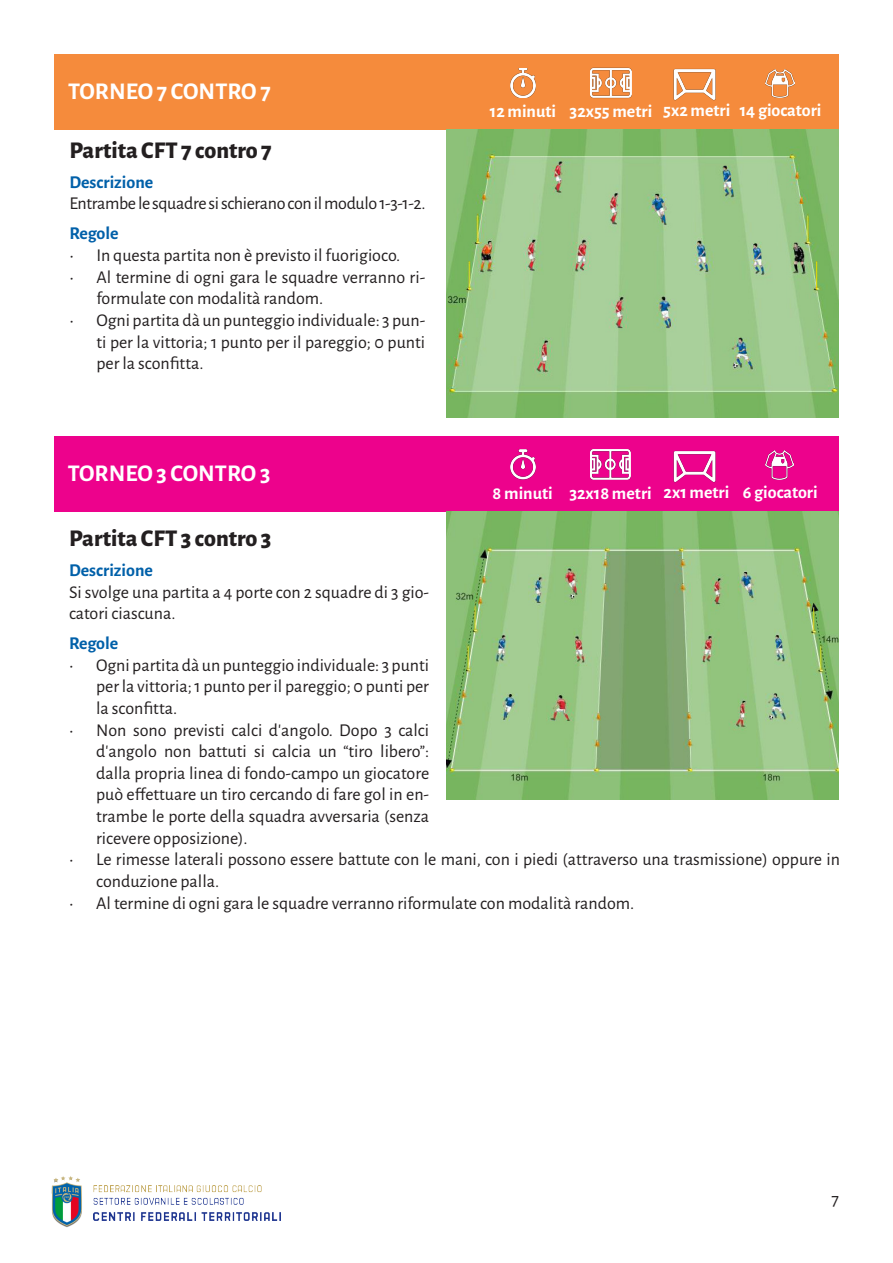
<style>
.page{position:relative;width:893px;height:1263px;background:#fff}
.page>*{position:absolute;margin:0;border:0;box-sizing:border-box;transform-origin:0 0}
.t1{font:800 24px "Alegreya Sans";color:#231f20}
.t2{font:700 24px "Alegreya Sans";color:#fff}
.t3{font:18px/21.6px "Alegreya Sans";color:#231f20}
.t4{font:700 18px "Alegreya Sans";color:#fff}
.t5{font:18px "Alegreya Sans";letter-spacing:-.02em;color:#231f20}
.t6{font:700 18px "Alegreya Sans";color:#0060a9}
</style>
<div class="page">
<img style="left:93px;top:1185px;width:187px;height:36px">
<img style="left:51px;top:1176px;width:31px;height:51px">
<div style="left:54px;top:54px;width:785px;height:76px;background:#f58b3c"></div>
<img style="left:510px;top:68px;width:26px;height:29px">
<img style="left:766px;top:69px;width:28px;height:28px">
<img style="left:590px;top:68px;width:41px;height:31px">
<img style="left:674px;top:68px;width:41px;height:33px">
<img style="left:446px;top:130px;width:393px;height:288px">
<div style="left:54px;top:436px;width:785px;height:75px;background:#ed028c"></div>
<img style="left:510px;top:450px;width:26px;height:29px">
<img style="left:765px;top:451px;width:29px;height:28px">
<img style="left:590px;top:449px;width:41px;height:31px">
<img style="left:673px;top:450px;width:42px;height:33px">
<img style="left:446px;top:511px;width:393px;height:288px">
<p class="t2" style="left:68px;top:74px;width:204px">TORNEO 7 CONTRO 7</p>
<p class="t1" style="left:69px;top:132px;width:204px">Partita CFT 7 contro 7</p>
<p class="t6" style="left:69px;top:169px;width:85px">Descrizione</p>
<p class="t5" style="left:69px;top:191px;width:358px">Entrambe le squadre si schierano con il modulo 1-3-1-2.</p>
<p class="t6" style="left:69px;top:221px;width:51px">Regole</p>
<p class="t3" style="left:69px;top:244px;width:332px">• In questa partita non è previsto il fuorigioco.</p>
<p class="t3" style="left:96px;top:265px;width:330px;text-indent:-27px">• Al termine di ogni gara le squadre verranno ri&shy;formulate con modalità random.</p>
<p class="t3" style="left:96px;top:308px;width:330px;text-align:justify;text-indent:-27px">• Ogni partita dà un punteggio individuale: 3 pun&shy;ti per la vittoria; 1 punto per il pareggio; 0 punti per la sconfitta.</p>
<p class="t2" style="left:68px;top:456px;width:204px">TORNEO 3 CONTRO 3</p>
<p class="t4" style="left:490px;top:98px;width:68px">12 minuti</p>
<p class="t4" style="left:570px;top:98px;width:84px">32x55 metri</p>
<p class="t4" style="left:663px;top:97px;width:69px">5x2 metri</p>
<p class="t4" style="left:740px;top:97px;width:83px">14 giocatori</p>
<p class="t4" style="left:493px;top:480px;width:62px">8 minuti</p>
<p class="t4" style="left:569px;top:480px;width:84px">32x18 metri</p>
<p class="t4" style="left:664px;top:479px;width:67px">2x1 metri</p>
<p class="t4" style="left:743px;top:479px;width:76px">6 giocatori</p>
<p class="t1" style="left:69px;top:520px;width:204px">Partita CFT 3 contro 3</p>
<p class="t6" style="left:69px;top:557px;width:85px">Descrizione</p>
<p class="t3" style="left:69px;top:580px;width:362px">Si svolge una partita a 4 porte con 2 squadre di 3 gio&shy;catori ciascuna.</p>
<p class="t6" style="left:69px;top:630px;width:51px">Regole</p>
<p class="t3" style="left:96px;top:653px;width:335px;text-align:justify;text-indent:-27px">• Ogni partita dà un punteggio individuale: 3 punti per la vittoria; 1 punto per il pareggio; 0 punti per la sconfitta.</p>
<p class="t3" style="left:96px;top:718px;width:335px;text-align:justify;text-indent:-27px">• Non sono previsti calci d’angolo. Dopo 3 calci d’angolo non battuti si calcia un “tiro libero”: dalla propria linea di fondo-campo un giocatore può effettuare un tiro cercando di fare gol in en&shy;trambe le porte della squadra avversaria (senza ricevere opposizione).</p>
<p class="t3" style="left:96px;top:848px;width:745px;text-indent:-27px">• Le rimesse laterali possono essere battute con le mani, con i piedi (attraverso una trasmissione) oppure in conduzione palla.</p>
<p class="t3" style="left:69px;top:891px;width:567px">• Al termine di ogni gara le squadre verranno riformulate con modalità random.</p>
<p class="t3" style="left:831px;top:1188px;width:9px">7</p>
</div>
